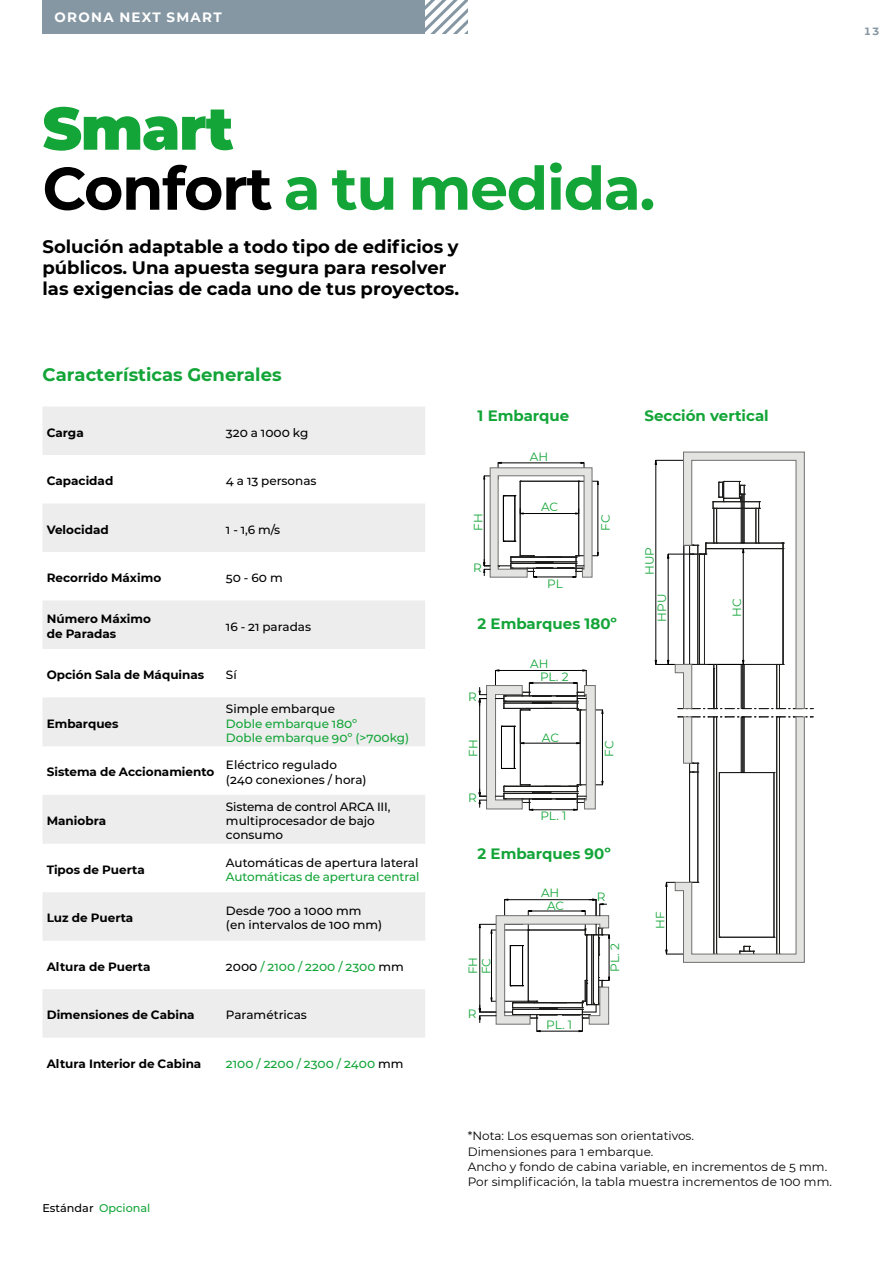
<style>
.page{position:relative;width:893px;height:1263px;background:#fff}
.page>*{position:absolute;margin:0;border:0;box-sizing:border-box;transform-origin:0 0}
.t1{font:700 60px/60px "Montserrat";letter-spacing:-.02em;color:#13a538}
.t2{font:700 18px/21px "Montserrat";color:#000}
.t3{font:700 18px "Montserrat";color:#13a538}
.t4{font:700 15px "Montserrat";color:#13a538}
.t5{font:700 13.5px "Montserrat";letter-spacing:.1em;color:#fff}
.t6{font:500 12px/14.4px "Montserrat";color:#000}
.t7{font:700 12px/14.4px "Montserrat";color:#000}
.t8{font:12px/15.1px "Montserrat";color:#000}
.t9{font:500 12px/14.4px "Montserrat";color:#13a538}
.t10{font:12px "Montserrat";letter-spacing:-.005em;color:#13a538}
.t11{font:500 11.25px "Montserrat";color:#000}
.t12{font:700 10.5px "Montserrat";color:#8597a3}
.s1{font-weight:900}
.s2{color:#000}
.s3{color:#13a538}
</style>
<div class="page">
<svg style="left:665px;top:716px;width:149px;height:247px"></svg>
<svg style="left:655px;top:451px;width:159px;height:258px"></svg>
<hr style="left:744px;top:664px;width:1px;height:44px;background:#000">
<hr style="left:743px;top:664px;width:1px;height:44px;background:#000">
<hr style="left:742px;top:664px;width:1px;height:44px;background:#000">
<hr style="left:741px;top:664px;width:1px;height:44px;background:#000">
<hr style="left:742px;top:717px;width:1px;height:55px;background:#000">
<hr style="left:743px;top:717px;width:1px;height:55px;background:#000">
<hr style="left:744px;top:717px;width:1px;height:55px;background:#000">
<hr style="left:741px;top:717px;width:1px;height:55px;background:#000">
<svg style="left:43px;top:407px;width:382px;height:631px;fill:#ededed"></svg>
<svg style="left:425px;top:0;width:43px;height:34px"></svg>
<div style="left:43px;top:0;width:382px;height:34px;background:#8597a3"></div>
<svg style="left:483px;top:462px;width:116px;height:116px"></svg>
<svg style="left:479px;top:669px;width:124px;height:142px"></svg>
<svg style="left:479px;top:899px;width:131px;height:133px"></svg>
<p class="t5" style="left:54px;top:8px;width:169px">ORONA NEXT SMART</p>
<h1 class="t1" style="left:43px;top:95px;width:614px"><span class="s1">Smart<br></span><span class="s2">Confort</span> a tu medida.</h1>
<h2 class="t2" style="left:43px;top:235px;width:418px">Solución adaptable a todo tipo de edificios y públicos. Una apuesta segura para resolver las exigencias de cada uno de tus proyectos.</h2>
<h2 class="t3" style="left:43px;top:362px;width:241px">Características Generales</h2>
<p class="t7" style="left:47px;top:424px;width:39px">Carga</p>
<p class="t6" style="left:226px;top:425px;width:84px">320 a 1000 kg</p>
<p class="t7" style="left:47px;top:473px;width:68px">Capacidad</p>
<p class="t6" style="left:226px;top:473px;width:92px">4 a 13 personas</p>
<p class="t7" style="left:47px;top:521px;width:64px">Velocidad</p>
<p class="t6" style="left:226px;top:522px;width:56px">1 - 1,6 m/s</p>
<p class="t7" style="left:47px;top:570px;width:116px">Recorrido Máximo</p>
<p class="t6" style="left:226px;top:570px;width:58px">50 - 60 m</p>
<p class="t7" style="left:47px;top:611px;width:106px">Número Máximo de Paradas</p>
<p class="t6" style="left:226px;top:618px;width:87px">16 - 21 paradas</p>
<p class="t7" style="left:47px;top:667px;width:159px">Opción Sala de Máquinas</p>
<p class="t6" style="left:226px;top:667px;width:12px">Sí</p>
<p class="t7" style="left:47px;top:716px;width:73px">Embarques</p>
<p class="t6" style="left:226px;top:701px;width:111px">Simple embarque</p>
<p class="t9" style="left:226px;top:716px;width:185px">Doble embarque 180º<br>Doble embarque 90º (&gt;700kg)</p>
<p class="t7" style="left:47px;top:764px;width:169px">Sistema de Accionamiento</p>
<p class="t6" style="left:226px;top:757px;width:142px">Eléctrico regulado (240 conexiones / hora)</p>
<p class="t7" style="left:47px;top:813px;width:61px">Maniobra</p>
<p class="t6" style="left:226px;top:799px;width:166px">Sistema de control ARCA III, multiprocesador de bajo consumo</p>
<p class="t7" style="left:47px;top:862px;width:99px">Tipos de Puerta</p>
<p class="t6" style="left:226px;top:855px;width:194px">Automáticas de apertura lateral</p>
<p class="t9" style="left:226px;top:869px;width:195px">Automáticas de apertura central</p>
<p class="t7" style="left:47px;top:910px;width:88px">Luz de Puerta</p>
<p class="t6" style="left:226px;top:903px;width:158px">Desde 700 a 1000 mm (en intervalos de 100 mm)</p>
<p class="t7" style="left:47px;top:959px;width:105px">Altura de Puerta</p>
<p class="t9" style="left:226px;top:959px;width:179px"><span class="s2">2000</span> / 2100 / 2200 / 2300 <span class="s2">mm</span></p>
<p class="t7" style="left:47px;top:1007px;width:149px">Dimensiones de Cabina</p>
<p class="t6" style="left:226px;top:1007px;width:82px">Paramétricas</p>
<p class="t7" style="left:47px;top:1055px;width:156px">Altura Interior de Cabina</p>
<p class="t9" style="left:226px;top:1056px;width:179px">2100 / 2200 / 2300 / 2400 <span class="s2">mm</span></p>
<p class="t11" style="left:43px;top:1200px;width:109px">Estándar <span class="s3">Opcional</span></p>
<p class="t4" style="left:477px;top:405px;width:93px">1 Embarque</p>
<p class="t10" style="left:530px;top:448px;width:20px">AH</p>
<p class="t10" style="left:541px;top:498px;width:19px">AC</p>
<p class="t10" style="left:470px;top:531px;width:19px;rotate:-90deg">FH</p>
<p class="t10" style="left:597px;top:531px;width:18px;rotate:-90deg">FC</p>
<p class="t10" style="left:473px;top:559px;width:10px">R</p>
<p class="t10" style="left:547px;top:575px;width:17px">PL</p>
<p class="t4" style="left:477px;top:613px;width:141px">2 Embarques 180º</p>
<p class="t10" style="left:530px;top:656px;width:20px">AH</p>
<p class="t10" style="left:468px;top:688px;width:10px">R</p>
<p class="t10" style="left:540px;top:668px;width:30px">PL. 2</p>
<p class="t10" style="left:542px;top:729px;width:19px">AC</p>
<p class="t10" style="left:465px;top:756px;width:19px;rotate:-90deg">FH</p>
<p class="t10" style="left:601px;top:756px;width:18px;rotate:-90deg">FC</p>
<p class="t10" style="left:468px;top:790px;width:10px">R</p>
<p class="t10" style="left:540px;top:807px;width:27px">PL. 1</p>
<p class="t4" style="left:477px;top:842px;width:135px">2 Embarques 90º</p>
<p class="t10" style="left:465px;top:974px;width:19px;rotate:-90deg">FH</p>
<p class="t10" style="left:478px;top:974px;width:18px;rotate:-90deg">FC</p>
<p class="t10" style="left:468px;top:1006px;width:10px">R</p>
<p class="t10" style="left:541px;top:885px;width:20px">AH</p>
<p class="t10" style="left:547px;top:897px;width:19px">AC</p>
<p class="t10" style="left:546px;top:1017px;width:27px">PL. 1</p>
<p class="t10" style="left:597px;top:889px;width:10px">R</p>
<p class="t10" style="left:607px;top:972px;width:30px;rotate:-90deg">PL. 2</p>
<p class="t4" style="left:645px;top:405px;width:126px">Sección vertical</p>
<p class="t10" style="left:641px;top:575px;width:29px;rotate:-90deg">HUP</p>
<p class="t10" style="left:654px;top:621px;width:29px;rotate:-90deg">HPU</p>
<p class="t10" style="left:729px;top:617px;width:20px;rotate:-90deg">HC</p>
<p class="t10" style="left:652px;top:929px;width:19px;rotate:-90deg">HF</p>
<p class="t8" style="left:468px;top:1128px;width:366px">*Nota: Los esquemas son orientativos.<br>Dimensiones para 1 embarque.<br>Ancho y fondo de cabina variable, en incrementos de 5 mm.<br>Por simplificación, la tabla muestra incrementos de 100 mm.</p>
<p class="t12" style="left:864px;top:24px;width:17px">13</p>
</div>
